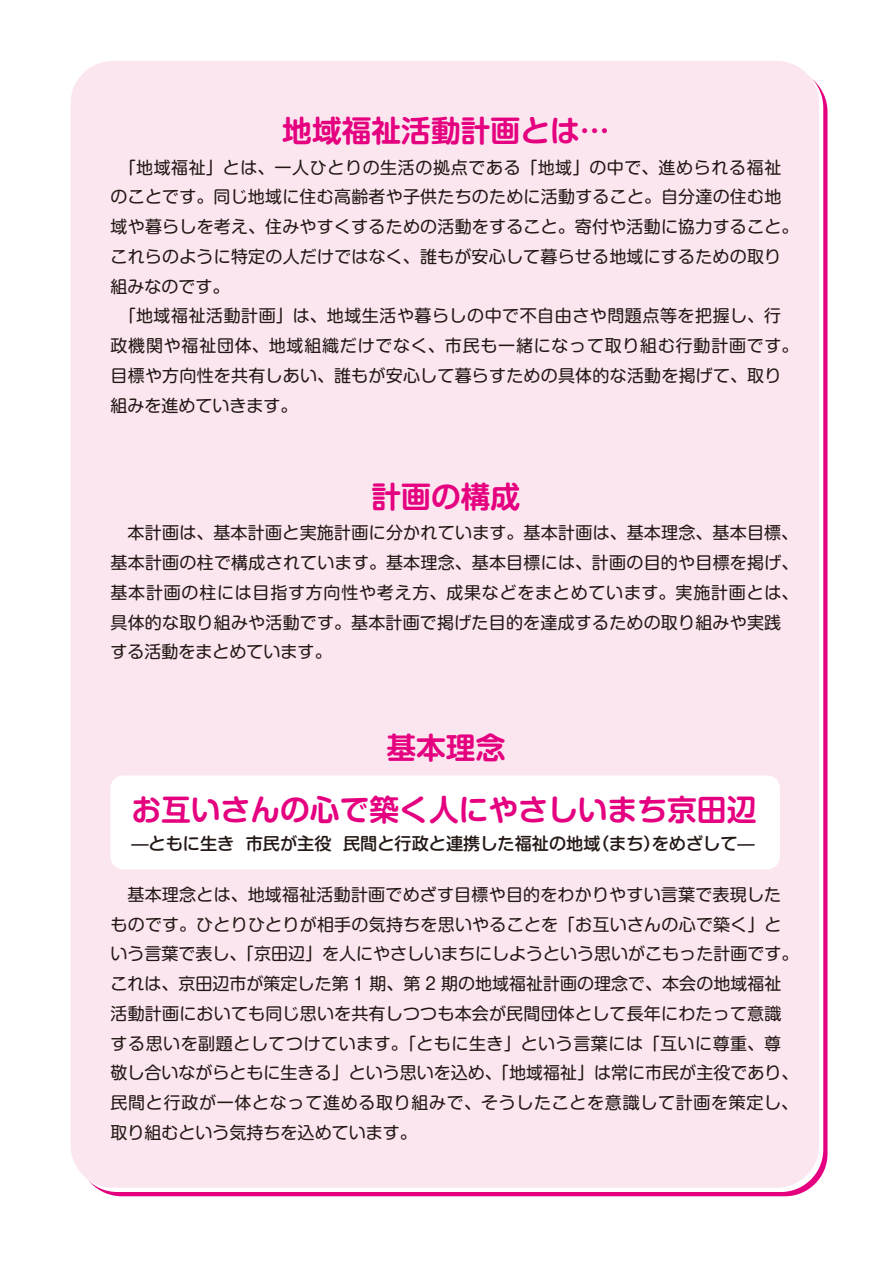
<style>
.page{position:relative;width:893px;height:1263px;background:#fff}
.page>*{position:absolute;margin:0;border:0;box-sizing:border-box;transform-origin:0 0}
.t1{font:700 29.7px "Shin M Go Pro De";color:#e4007f}
.t2{font:500 17.1px "Shin M Go Pro";color:#231815}
.t3{font:16.95px/29.7px "Shin M Go Pro";letter-spacing:.015em;color:#231815}
</style>
<div class="page">
<div style="left:71px;top:61px;width:748px;height:1127px;background:#fbe6ef;border-radius:43px"></div>
<div style="left:110px;top:775px;width:670px;height:94px;background:#fff;border-radius:13px"></div>
<h1 class="t1" style="left:282px;top:107px;width:329px">地域福祉活動計画とは...</h1>
<p class="t3" style="left:111px;top:150px;width:690px">　「地域福祉」とは、一人ひとりの生活の拠点である「地域」の中で、進められる福祉のことです。同じ地域に住む高齢者や子供たちのために活動すること。自分達の住む地域や暮らしを考え、住みやすくするための活動をすること。寄付や活動に協力すること。これらのように特定の人だけではなく、誰もが安心して暮らせる地域にするための取り組みなのです。<br>　「地域福祉活動計画」は、地域生活や暮らしの中で不自由さや問題点等を把握し、行政機関や福祉団体、地域組織だけでなく、市民も一緒になって取り組む行動計画です。目標や方向性を共有しあい、誰もが安心して暮らすための具体的な活動を掲げて、取り組みを進めていきます。</p>
<h1 class="t1" style="left:372px;top:473px;width:150px">計画の構成</h1>
<p class="t3" style="left:111px;top:516px;width:689px">　本計画は、基本計画と実施計画に分かれています。基本計画は、基本理念、基本目標、基本計画の柱で構成されています。基本理念、基本目標には、計画の目的や目標を掲げ、基本計画の柱には目指す方向性や考え方、成果などをまとめています。実施計画とは、具体的な取り組みや活動です。基本計画で掲げた目的を達成するための取り組みや実践する活動をまとめています。</p>
<h1 class="t1" style="left:386px;top:723px;width:121px">基本理念</h1>
<h1 class="t1" style="left:131px;top:785px;width:627px">お互いさんの心で築く人にやさしいまち京田辺</h1>
<p class="t2" style="left:652px;top:830px;width:105px">をめざして̶</p>
<p class="t2" style="left:246px;top:830px;width:87px">市民が主役</p>
<p class="t2" style="left:343px;top:830px;width:259px">民間と行政と連携した福祉の地域</p>
<p class="t2" style="left:592px;top:830px;width:70px">（まち）</p>
<p class="t2" style="left:131px;top:830px;width:105px">̶ともに生き</p>
<p class="t3" style="left:111px;top:877px;width:689px">　基本理念とは、地域福祉活動計画でめざす目標や目的をわかりやすい言葉で表現したものです。ひとりひとりが相手の気持ちを思いやることを「お互いさんの心で築く」という言葉で表し、「京田辺」を人にやさしいまちにしようという思いがこもった計画です。これは、京田辺市が策定した第 1 期、第 2 期の地域福祉計画の理念で、本会の地域福祉活動計画においても同じ思いを共有しつつも本会が民間団体として長年にわたって意識する思いを副題としてつけています。「ともに生き」という言葉には「互いに尊重、尊敬し合いながらともに生きる」という思いを込め、「地域福祉」は常に市民が主役であり、民間と行政が一体となって進める取り組みで、そうしたことを意識して計画を策定し、取り組むという気持ちを込めています。</p>
</div>
